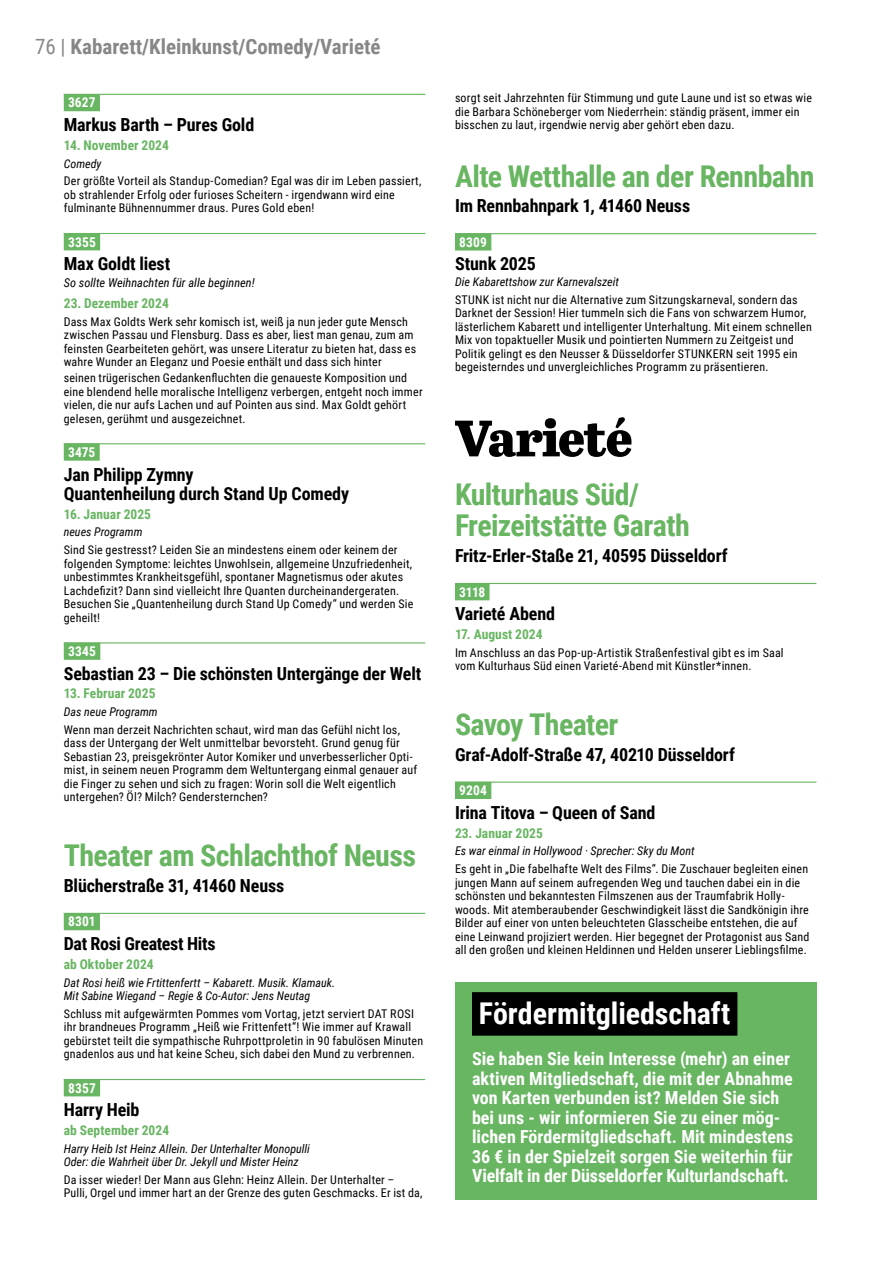
<style>
.page{position:relative;width:893px;height:1263px;background:#fff}
.page>*{position:absolute;margin:0;border:0;box-sizing:border-box;transform-origin:0 0}
.t1{font:800 51px "Abril Text";letter-spacing:-.03em;color:#000}
.t2{font:700 30px/31.5px "Roboto Condensed";letter-spacing:-.02em;color:#68b562}
.t3{font:700 30px "Roboto Condensed";letter-spacing:-.005em;color:#fff}
.t4{font:700 21px "Roboto Condensed";color:#878787}
.t5{font:700 18px/19.5px "Roboto Condensed";letter-spacing:-.01em;color:#000}
.t6{font:700 18px/19.5px "Roboto Condensed";color:#fff}
.t7{font:700 13.5px "Roboto Condensed";letter-spacing:.005em;color:#68b562}
.t8{font:700 13.5px "Roboto Condensed";letter-spacing:.01em;color:#fff}
.t9{font:italic 12.3px "Roboto Condensed";color:#000}
.t10{font:12px/13.5px "Roboto Condensed";letter-spacing:.015em;color:#000}
.t11{font:italic 12px/13.5px "Roboto Condensed";color:#000}
.s1{font-weight:400}
</style>
<div class="page">
<div style="left:455px;top:233px;width:36px;height:18px;background:#68b562"></div>
<hr style="left:455px;top:233px;width:361px;height:1px;background:#68b562">
<div style="left:455px;top:583px;width:35px;height:17px;background:#68b562"></div>
<hr style="left:455px;top:583px;width:361px;height:1px;background:#68b562">
<div style="left:455px;top:782px;width:36px;height:17px;background:#68b562"></div>
<hr style="left:455px;top:781px;width:361px;height:2px;background:#68b562">
<div style="left:64px;top:94px;width:36px;height:17px;background:#68b562"></div>
<hr style="left:64px;top:94px;width:361px;height:1px;background:#68b562">
<div style="left:64px;top:233px;width:36px;height:17px;background:#68b562"></div>
<hr style="left:64px;top:233px;width:361px;height:1px;background:#68b562">
<div style="left:64px;top:443px;width:36px;height:18px;background:#68b562"></div>
<hr style="left:64px;top:443px;width:361px;height:1px;background:#68b562">
<div style="left:64px;top:642px;width:36px;height:18px;background:#68b562"></div>
<hr style="left:64px;top:642px;width:361px;height:1px;background:#68b562">
<div style="left:64px;top:913px;width:36px;height:17px;background:#68b562"></div>
<hr style="left:64px;top:913px;width:361px;height:1px;background:#68b562">
<div style="left:64px;top:1079px;width:36px;height:17px;background:#68b562"></div>
<hr style="left:64px;top:1079px;width:361px;height:1px;background:#68b562">
<div style="left:455px;top:982px;width:361px;height:217px;background:#68b562"></div>
<div style="left:472px;top:992px;width:265px;height:44px;background:#000"></div>
<h3 class="t4" style="left:35px;top:32px;width:347px"><span class="s1">76 |</span> Kabarett/Kleinkunst/Comedy/Varieté</h3>
<p class="t8" style="left:68px;top:93px;width:29px">3627</p>
<h3 class="t5" style="left:64px;top:114px;width:192px">Markus Barth – Pures Gold</h3>
<p class="t7" style="left:64px;top:136px;width:107px">14. November 2024</p>
<p class="t11" style="left:64px;top:156px;width:39px">Comedy</p>
<p class="t10" style="left:64px;top:174px;width:359px">Der größte Vorteil als Standup-Comedian? Egal was dir im Leben passiert, ob strahlender Erfolg oder furioses Scheitern - irgendwann wird eine fulminante Bühnennummer draus. Pures Gold eben!</p>
<p class="t8" style="left:68px;top:232px;width:29px">3355</p>
<h3 class="t5" style="left:64px;top:253px;width:108px">Max Goldt liest</h3>
<p class="t9" style="left:64px;top:274px;width:192px">So sollte Weihnachten für alle beginnen!</p>
<p class="t7" style="left:64px;top:294px;width:107px">23. Dezember 2024</p>
<p class="t10" style="left:64px;top:314px;width:354px">Dass Max Goldts Werk sehr komisch ist, weiß ja nun jeder gute Mensch zwischen Passau und Flensburg. Dass es aber, liest man genau, zum am feinsten Gearbeiteten gehört, was unsere Literatur zu bieten hat, dass es wahre Wunder an Eleganz und Poesie enthält und dass sich hinter</p>
<p class="t10" style="left:64px;top:371px;width:360px">seinen trügerischen Gedankenfluchten die genaueste Komposition und eine blendend helle moralische Intelligenz verbergen, entgeht noch immer vielen, die nur aufs Lachen und auf Pointen aus sind. Max Goldt gehört gelesen, gerühmt und ausgezeichnet.</p>
<p class="t8" style="left:68px;top:443px;width:29px">3475</p>
<h3 class="t5" style="left:64px;top:464px;width:287px">Jan Philipp Zymny<br>Quantenheilung durch Stand Up Comedy</h3>
<p class="t7" style="left:64px;top:504px;width:89px">16. Januar 2025</p>
<p class="t11" style="left:64px;top:525px;width:80px">neues Programm</p>
<p class="t10" style="left:64px;top:543px;width:351px">Sind Sie gestresst? Leiden Sie an mindestens einem oder keinem der folgenden Symptome: leichtes Unwohlsein, allgemeine Unzufriedenheit, unbestimmtes Krankheitsgefühl, spontaner Magnetismus oder akutes Lachdefizit? Dann sind vielleicht Ihre Quanten durcheinandergeraten.<br>Besuchen Sie „Quantenheilung durch Stand Up Comedy“ und werden Sie geheilt!</p>
<p class="t8" style="left:68px;top:642px;width:30px">3345</p>
<h3 class="t5" style="left:64px;top:663px;width:359px">Sebastian 23 – Die schönsten Untergänge der Welt</h3>
<p class="t7" style="left:64px;top:684px;width:93px">13. Februar 2025</p>
<p class="t11" style="left:64px;top:705px;width:95px">Das neue Programm</p>
<p class="t10" style="left:64px;top:722px;width:355px">Wenn man derzeit Nachrichten schaut, wird man das Gefühl nicht los, dass der Untergang der Welt unmittelbar bevorsteht. Grund genug für Sebastian 23, preisgekrönter Autor Komiker und unverbesserlicher Opti&shy;mist, in seinem neuen Programm dem Weltuntergang einmal genauer auf die Finger zu sehen und sich zu fragen: Worin soll die Welt eigentlich untergehen? Öl? Milch? Gendersternchen?</p>
<h2 class="t2" style="left:64px;top:839px;width:354px">Theater am Schlachthof Neuss</h2>
<h3 class="t5" style="left:64px;top:875px;width:222px">Blücherstraße 31, 41460 Neuss</h3>
<p class="t8" style="left:68px;top:912px;width:29px">8301</p>
<h3 class="t5" style="left:64px;top:933px;width:153px">Dat Rosi Greatest Hits</h3>
<p class="t7" style="left:64px;top:954px;width:91px">ab Oktober 2024</p>
<p class="t11" style="left:64px;top:975px;width:273px">Dat Rosi heiß wie Frtittenfertt – Kabarett. Musik. Klamauk.<br>Mit Sabine Wiegand – Regie &amp; Co-Autor: Jens Neutag</p>
<p class="t10" style="left:64px;top:1006px;width:361px">Schluss mit aufgewärmten Pommes vom Vortag, jetzt serviert DAT ROSI ihr brandneues Programm „Heiß wie Frittenfett“! Wie immer auf Krawall gebürstet teilt die sympathische Ruhrpottproletin in 90 fabulösen Minuten gnadenlos aus und hat keine Scheu, sich dabei den Mund zu verbrennen.</p>
<p class="t8" style="left:68px;top:1078px;width:29px">8357</p>
<h3 class="t5" style="left:64px;top:1099px;width:77px">Harry Heib</h3>
<p class="t7" style="left:64px;top:1121px;width:107px">ab September 2024</p>
<p class="t11" style="left:64px;top:1141px;width:248px">Harry Heib Ist Heinz Allein. Der Unterhalter Monopulli<br>Oder: die Wahrheit über Dr. Jekyll und Mister Heinz</p>
<p class="t10" style="left:64px;top:1172px;width:360px">Da isser wieder! Der Mann aus Glehn: Heinz Allein. Der Unterhalter –<br>Pulli, Orgel und immer hart an der Grenze des guten Geschmacks. Er ist da,</p>
<p class="t10" style="left:455px;top:91px;width:358px">sorgt seit Jahrzehnten für Stimmung und gute Laune und ist so etwas wie die Barbara Schöneberger vom Niederrhein: ständig präsent, immer ein bisschen zu laut, irgendwie nervig aber gehört eben dazu.</p>
<h2 class="t2" style="left:455px;top:159px;width:361px">Alte Wetthalle an der Rennbahn</h2>
<h3 class="t5" style="left:455px;top:196px;width:237px">Im Rennbahnpark 1, 41460 Neuss</h3>
<p class="t8" style="left:459px;top:232px;width:29px">8309</p>
<h3 class="t5" style="left:455px;top:254px;width:82px">Stunk 2025</h3>
<p class="t11" style="left:455px;top:275px;width:166px">Die Kabarettshow zur Karnevalszeit</p>
<p class="t10" style="left:455px;top:292px;width:358px">STUNK ist nicht nur die Alternative zum Sitzungskarneval, sondern das Darknet der Session! Hier tummeln sich die Fans von schwarzem Humor, lästerlichem Kabarett und intelligenter Unterhaltung. Mit einem schnellen Mix von topaktueller Musik und pointierten Nummern zu Zeitgeist und Politik gelingt es den Neusser &amp; Düsseldorfer STUNKERN seit 1995 ein begeisterndes und unvergleichliches Programm zu präsentieren.</p>
<h1 class="t1" style="left:455px;top:401px;width:179px">Varieté</h1>
<h2 class="t2" style="left:455px;top:477px;width:236px">Kulturhaus Süd/<br>Freizeitstätte Garath</h2>
<h3 class="t5" style="left:455px;top:545px;width:274px">Fritz-Erler-Staße 21, 40595 Düsseldorf</h3>
<p class="t8" style="left:459px;top:582px;width:28px">3118</p>
<h3 class="t5" style="left:455px;top:603px;width:102px">Varieté Abend</h3>
<p class="t7" style="left:455px;top:625px;width:89px">17. August 2024</p>
<p class="t10" style="left:455px;top:645px;width:330px">Im Anschluss an das Pop-up-Artistik Straßenfestival gibt es im Saal vom Kulturhaus Süd einen Varieté-Abend mit Künstler*innen.</p>
<h2 class="t2" style="left:455px;top:707px;width:165px">Savoy Theater</h2>
<h3 class="t5" style="left:455px;top:744px;width:281px">Graf-Adolf-Straße 47, 40210 Düsseldorf</h3>
<p class="t8" style="left:459px;top:781px;width:29px">9204</p>
<h3 class="t5" style="left:455px;top:802px;width:202px">Irina Titova – Queen of Sand</h3>
<p class="t7" style="left:455px;top:823px;width:89px">23. Januar 2025</p>
<p class="t11" style="left:455px;top:844px;width:241px">Es war einmal in Hollywood · Sprecher: Sky du Mont</p>
<p class="t10" style="left:455px;top:862px;width:356px">Es geht in „Die fabelhafte Welt des Films“. Die Zuschauer begleiten einen jungen Mann auf seinem aufregenden Weg und tauchen dabei ein in die schönsten und bekanntesten Filmszenen aus der Traumfabrik Holly&shy;woods. Mit atemberaubender Geschwindigkeit lässt die Sandkönigin ihre Bilder auf einer von unten beleuchteten Glasscheibe entstehen, die auf eine Leinwand projiziert werden. Hier begegnet der Protagonist aus Sand all den großen und kleinen Heldinnen und Helden unserer Lieblingsfilme.</p>
<h2 class="t3" style="left:479px;top:993px;width:253px">Fördermitgliedschaft</h2>
<p class="t6" style="left:472px;top:1048px;width:323px">Sie haben Sie kein Interesse (mehr) an einer aktiven Mitgliedschaft, die mit der Abnahme von Karten verbunden ist? Melden Sie sich bei uns - wir informieren Sie zu einer mög&shy;lichen Fördermitgliedschaft. Mit mindestens 36 € in der Spielzeit sorgen Sie weiterhin für Vielfalt in der Düsseldorfer Kulturlandschaft.</p>
</div>
